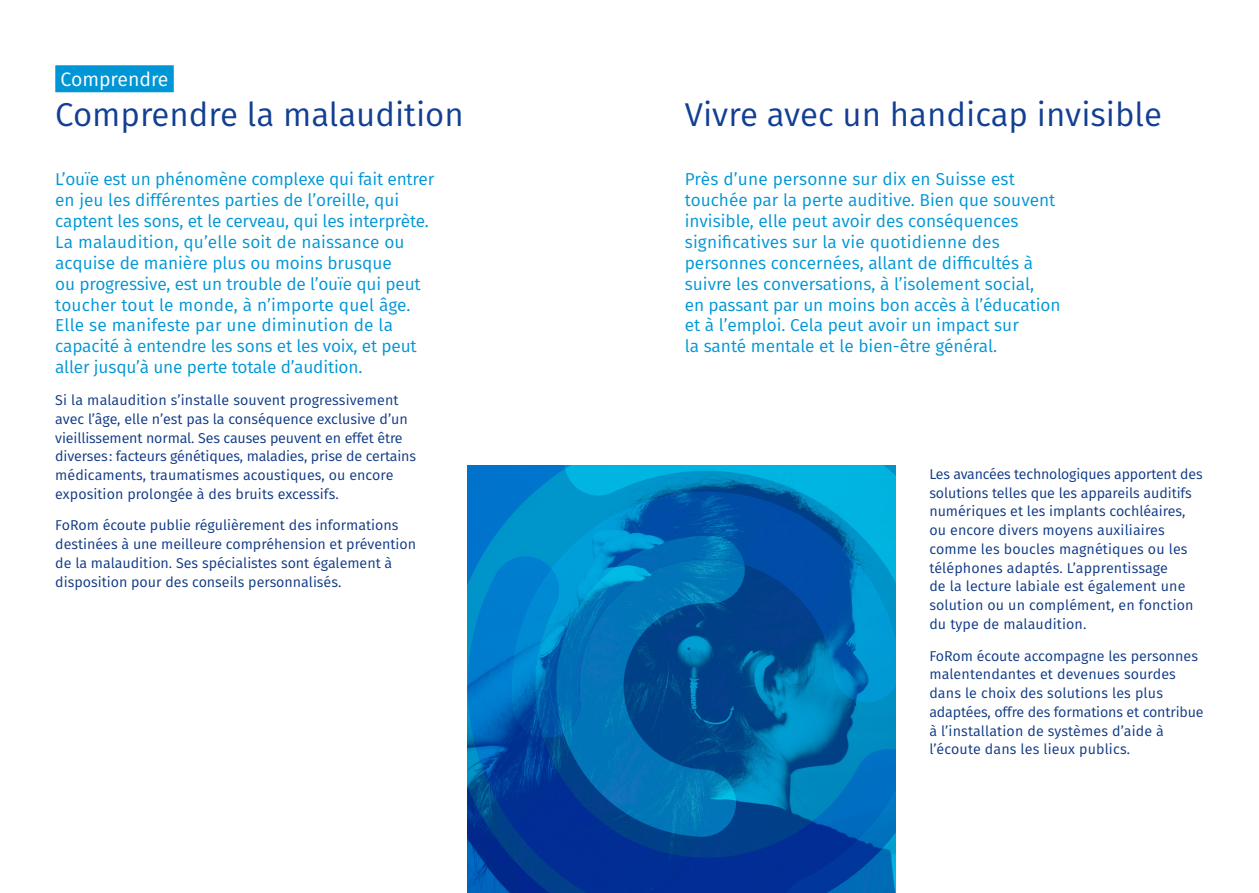
<style>
.page{position:relative;width:1259px;height:893px;background:#fff}
.page>*{position:absolute;margin:0;border:0;box-sizing:border-box;transform-origin:0 0}
.t1{font:33px "Fira Sans";color:#123f93}
.t2{font:19.5px "Fira Sans";color:#fff}
.t3{font:17.25px/21px "Fira Sans";color:#0096d6}
.t4{font:14.25px/18.8px "Fira Sans";color:#0e3884}
</style>
<div class="page">
<svg style="left:776px;top:466px;width:119px;height:427px;background:#007bbb"></svg>
<svg style="left:781px;top:757px;width:114px;height:136px;background:#005cac"></svg>
<svg style="left:468px;top:466px;width:308px;height:427px;background:#0162ac"></svg>
<svg style="left:562px;top:466px;width:208px;height:3px"></svg>
<div style="left:55px;top:65px;width:119px;height:27px;background:#0096d6"></div>
<h2 class="t2" style="left:61px;top:65px;width:109px">Comprendre</h2>
<h1 class="t1" style="left:55px;top:90px;width:410px">Comprendre la malaudition</h1>
<p class="t3" style="left:55px;top:168px;width:380px">L’ouïe est un phénomène complexe qui fait entrer en jeu les différentes parties de l’oreille, qui captent les sons, et le cerveau, qui les interprète.<br>La malaudition, qu’elle soit de naissance ou acquise de manière plus ou moins brusque<br>ou progressive, est un trouble de l’ouïe qui peut toucher tout le monde, à n’importe quel âge.<br>Elle se manifeste par une diminution de la capacité à entendre les sons et les voix, et peut aller jusqu’à une perte totale d’audition.</p>
<p class="t4" style="left:55px;top:390px;width:362px">Si la malaudition s’installe souvent progressivement avec l’âge, elle n’est pas la conséquence exclusive d’un vieillissement normal. Ses causes peuvent en effet être diverses: facteurs génétiques, maladies, prise de certains médicaments, traumatismes acoustiques, ou encore exposition prolongée à des bruits excessifs.</p>
<p class="t4" style="left:55px;top:516px;width:362px">FoRom écoute publie régulièrement des informations destinées à une meilleure compréhension et prévention de la malaudition. Ses spécialistes sont également à disposition pour des conseils personnalisés.</p>
<h1 class="t1" style="left:685px;top:90px;width:479px">Vivre avec un handicap invisible</h1>
<p class="t3" style="left:685px;top:168px;width:377px">Près d’une personne sur dix en Suisse est touchée par la perte auditive. Bien que souvent invisible, elle peut avoir des conséquences significatives sur la vie quotidienne des personnes concernées, allant de difficultés à suivre les conversations, à l’isolement social,<br>en passant par un moins bon accès à l’éducation et à l’emploi. Cela peut avoir un impact sur<br>la santé mentale et le bien-être général.</p>
<p class="t4" style="left:929px;top:464px;width:275px">Les avancées technologiques apportent des solutions telles que les appareils auditifs numériques et les implants cochléaires, ou encore divers moyens auxiliaires comme les boucles magnétiques ou les téléphones adaptés. L’apprentissage<br>de la lecture labiale est également une solution ou un complément, en fonction du type de malaudition.</p>
<p class="t4" style="left:929px;top:646px;width:276px">FoRom écoute accompagne les personnes malentendantes et devenues sourdes dans le choix des solutions les plus adaptées, offre des formations et contribue à l’installation de systèmes d’aide à l’écoute dans les lieux publics.</p>
</div>
